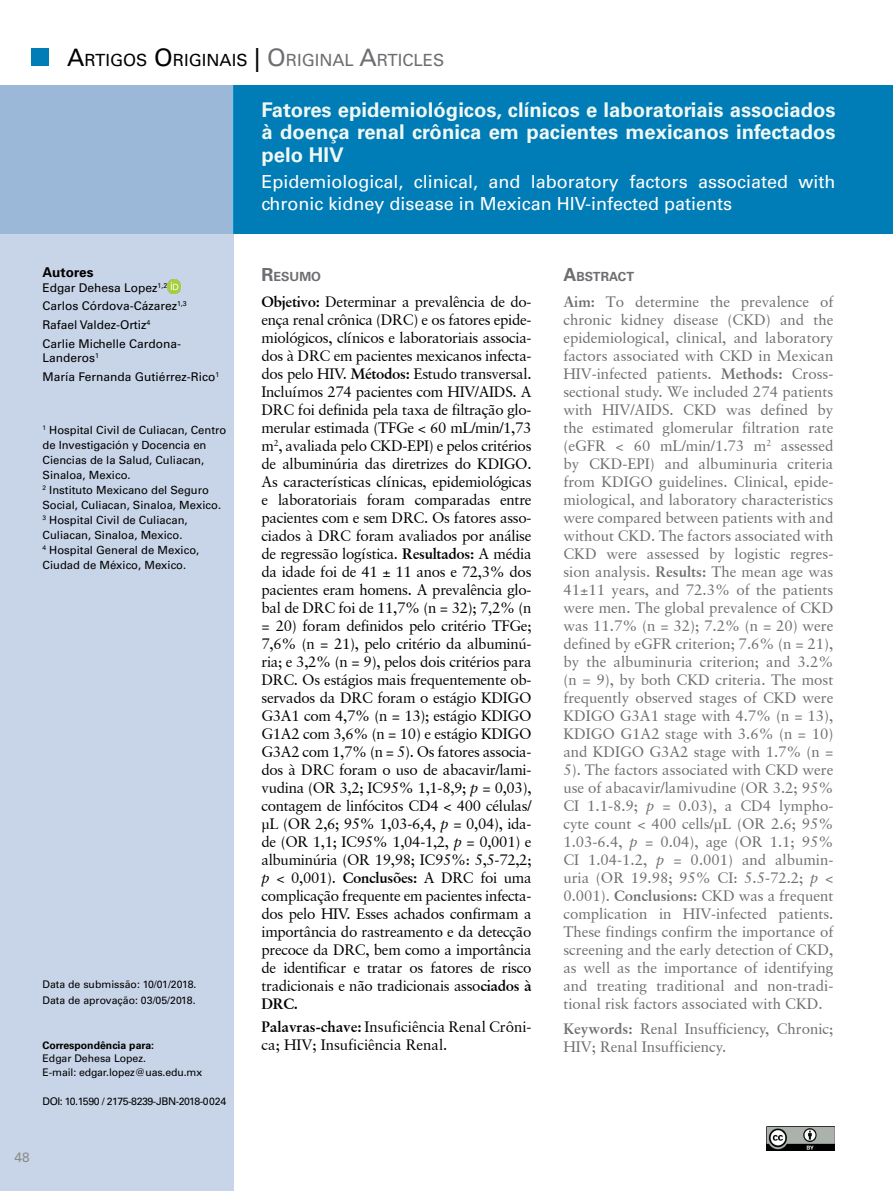
<style>
.page{position:relative;width:893px;height:1191px;background:#fff}
.page>*{position:absolute;margin:0;border:0;box-sizing:border-box;transform-origin:0 0}
.t1{font:700 20.25px/22.5px "Univers LT Std";color:#f0f8f3;text-align:justify}
.t2{font:18px/21.6px "Univers LT Std";color:#fffffb}
.t3{font:16.8px "Univers LT Std";color:#000}
.t4{font:15px/18px "Garamond Retrospective S Si";color:#6d6e71;text-align:justify}
.t5{font:15px/18px "Garamond Retrospective S Si";letter-spacing:-.02em;color:#000;text-align:justify}
.t6{font:15px/18px "Garamond Retrospective S Si";color:#000}
.t7{font:13.5px "Univers 65 Bold";color:#000}
.t8{font:13.5px "Univers LT Std";color:#6e6e73}
.t9{font:700 12.6px "Univers LT Std";color:#6d6e71}
.t10{font:12px/18.6px "Univers LT Std";color:#000}
.t11{font:11.25px/15px "Univers LT Std";color:#000}
.t12{font:10.5px/15.6px "Univers LT Std";letter-spacing:-.01em;color:#000}
.t13{font:10.5px "Univers LT Std";letter-spacing:-.04em;color:#000}
.t14{font:700 10.5px "Univers LT Std";color:#000}
.s1{font-size:24px}
.s2{font-size:24px;color:#6d6e71}
.s3{color:#6d6e71}
.s4{font-size:18px}
.s5{font-weight:700}
.s6{font-style:italic}
</style>
<div class="page">
<div style="left:0;top:234px;width:234px;height:957px;background:#c8d5e8"></div>
<div style="left:234px;top:85px;width:659px;height:149px;background:#007cb7"></div>
<div style="left:0;top:85px;width:234px;height:149px;background:#9cb8d8"></div>
<div style="left:32px;top:49px;width:17px;height:17px;background:#007cb7"></div>
<img style="left:167px;top:279px;width:14px;height:15px">
<img style="left:766px;top:1126px;width:68px;height:24px">
<p class="t3" style="left:67px;top:50px;width:379px"><span class="s1">A</span>RTIGOS <span class="s1">O</span>RIGINAIS <span class="s1">|</span> <span class="s2">O</span><span class="s3">RIGINAL</span> <span class="s2">A</span><span class="s3">RTICLES</span></p>
<h1 class="t1" style="left:261px;top:98px;width:576px">Fatores epidemiológicos, clínicos e laboratoriais associados à doença renal crônica em pacientes mexicanos infectados pelo HIV</h1>
<p class="t2" style="left:261px;top:171px;width:576px">Epidemiological, clinical, and laboratory factors associated with chronic kidney disease in Mexican HIV-infected patients</p>
<p class="t7" style="left:43px;top:264px;width:53px">Autores</p>
<p class="t10" style="left:43px;top:278px;width:146px">Edgar Dehesa Lopez<sup>1,2<br></sup>Carlos Córdova-Cázarez<sup>1,3<br></sup>Rafael Valdez-Ortiz<sup>4<br></sup>Carlie Michelle Cardona-</p>
<p class="t10" style="left:43px;top:349px;width:178px">Landeros<sup>1<br></sup>María Fernanda Gutiérrez-Rico<sup>1</sup></p>
<p class="t11" style="left:43px;top:422px;width:185px"><sup>1</sup> Hospital Civil de Culiacan, Centro de Investigación y Docencia en<br>Ciencias de la Salud, Culiacan,<br>Sinaloa, Mexico.<br><sup>2</sup> Instituto Mexicano del Seguro<br>Social, Culiacan, Sinaloa, Mexico.<br><sup>3</sup> Hospital Civil de Culiacan,<br>Culiacan, Sinaloa, Mexico.<br><sup>4</sup> Hospital General de Mexico,<br>Ciudad de México, Mexico.</p>
<p class="t12" style="left:43px;top:976px;width:155px">Data de submissão: 10/01/2018.<br>Data de aprovação: 03/05/2018.</p>
<p class="t14" style="left:43px;top:1039px;width:113px">Correspondência para:</p>
<p class="t12" style="left:43px;top:1051px;width:161px;line-height:13.5px">Edgar Dehesa Lopez.<br>E-mail: edgar.lopez@uas.edu.mx</p>
<p class="t13" style="left:43px;top:1095px;width:185px">DOI: 10.1590 / 2175-8239-JBN-2018-0024</p>
<p class="t8" style="left:15px;top:1149px;width:17px">48</p>
<p class="t9" style="left:261px;top:269px;width:61px"><span class="s4">R</span>ESUMO</p>
<p class="t9" style="left:563px;top:269px;width:72px"><span class="s4">A</span>BSTRACT</p>
<p class="t5" style="left:261px;top:293px;width:272px"><span class="s5">Objetivo:</span> Determinar a prevalência de do&shy;ença renal crônica (DRC) e os fatores epide&shy;miológicos, clínicos e laboratoriais associa&shy;dos à DRC em pacientes mexicanos infecta&shy;dos pelo HIV. <span class="s5">Métodos:</span> Estudo transversal.<br>Incluímos 274 pacientes com HIV/AIDS. A DRC foi definida pela taxa de filtração glo&shy;merular estimada (TFGe &lt; 60 mL/min/1,73 m<sup>2</sup>, avaliada pelo CKD-EPI) e pelos critérios de albuminúria das diretrizes do KDIGO.<br>As características clínicas, epidemiológicas e laboratoriais foram comparadas entre pacientes com e sem DRC. Os fatores asso&shy;ciados à DRC foram avaliados por análise de regressão logística. <span class="s5">Resultados:</span> A média da idade foi de 41 ± 11 anos e 72,3% dos pacientes eram homens. A prevalência glo&shy;bal de DRC foi de 11,7% (n = 32); 7,2% (n = 20) foram definidos pelo critério TFGe; 7,6% (n = 21), pelo critério da albuminú&shy;ria; e 3,2% (n = 9), pelos dois critérios para DRC. Os estágios mais frequentemente ob&shy;servados da DRC foram o estágio KDIGO G3A1 com 4,7% (n = 13); estágio KDIGO G1A2 com 3,6% (n = 10) e estágio KDIGO G3A2 com 1,7% (n = 5). Os fatores associa&shy;dos à DRC foram o uso de abacavir/lami&shy;vudina (OR 3,2; IC95% 1,1-8,9; <span class="s6">p</span> = 0,03), contagem de linfócitos CD4 &lt; 400 células/ μL (OR 2,6; 95% 1,03-6,4, <span class="s6">p</span> = 0,04), ida&shy;de (OR 1,1; IC95% 1,04-1,2, <span class="s6">p</span> = 0,001) e albuminúria (OR 19,98; IC95%: 5,5-72,2; <span class="s6">p</span> &lt; 0,001). <span class="s5">Conclusões:</span> A DRC foi uma complicação frequente em pacientes infecta&shy;dos pelo HIV. Esses achados confirmam a importância do rastreamento e da detecção precoce da DRC, bem como a importância de identificar e tratar os fatores de risco tradicionais e não tradicionais asso<span class="s5">ciados à DRC.</span></p>
<p class="t4" style="left:563px;top:293px;width:272px"><span class="s5">Aim:</span> To determine the prevalence of chronic kidney disease (CKD) and the epidemiological, clinical, and laboratory factors associated with CKD in Mexican HIV-infected patients. <span class="s5">Methods:</span> Cross&shy;sectional study. We included 274 patients with HIV/AIDS. CKD was defined by the estimated glomerular filtration rate (eGFR &lt; 60 mL/min/1.73 m<sup>2</sup> assessed by CKD-EPI) and albuminuria criteria from KDIGO guidelines. Clinical, epide&shy;miological, and laboratory characteristics were compared between patients with and without CKD. The factors associated with CKD were assessed by logistic regres&shy;sion analysis. <span class="s5">Results:</span> The mean age was 41±11 years, and 72.3% of the patients were men. The global prevalence of CKD was 11.7% (n = 32); 7.2% (n = 20) were defined by eGFR criterion; 7.6% (n = 21), by the albuminuria criterion; and 3.2% (n = 9), by both CKD criteria. The most frequently observed stages of CKD were KDIGO G3A1 stage with 4.7% (n = 13), KDIGO G1A2 stage with 3.6% (n = 10) and KDIGO G3A2 stage with 1.7% (n = 5). The factors associated with CKD were use of abacavir/lamivudine (OR 3.2; 95% CI 1.1-8.9; <span class="s6">p</span> = 0.03), a CD4 lympho&shy;cyte count &lt; 400 cells/μL (OR 2.6; 95% 1.03-6.4, <span class="s6">p</span> = 0.04), age (OR 1.1; 95% CI 1.04-1.2, <span class="s6">p</span> = 0.001) and albumin&shy;uria (OR 19.98; 95% CI: 5.5-72.2; <span class="s6">p</span> &lt; 0.001). <span class="s5">Conclusions:</span> CKD was a frequent complication in HIV-infected patients.<br>These findings confirm the importance of screening and the early detection of CKD, as well as the importance of identifying and treating traditional and non-tradi&shy;tional risk factors associated with CKD.</p>
<p class="t6" style="left:261px;top:1018px;width:272px"><span class="s5">Palavras-chave:</span> Insuficiência Renal Crôni&shy;ca; HIV; Insuficiência Renal.</p>
<p class="t4" style="left:563px;top:1020px;width:271px"><span class="s5">Keywords:</span> Renal Insufficiency, Chronic;<br>HIV; Renal Insufficiency.</p>
</div>
